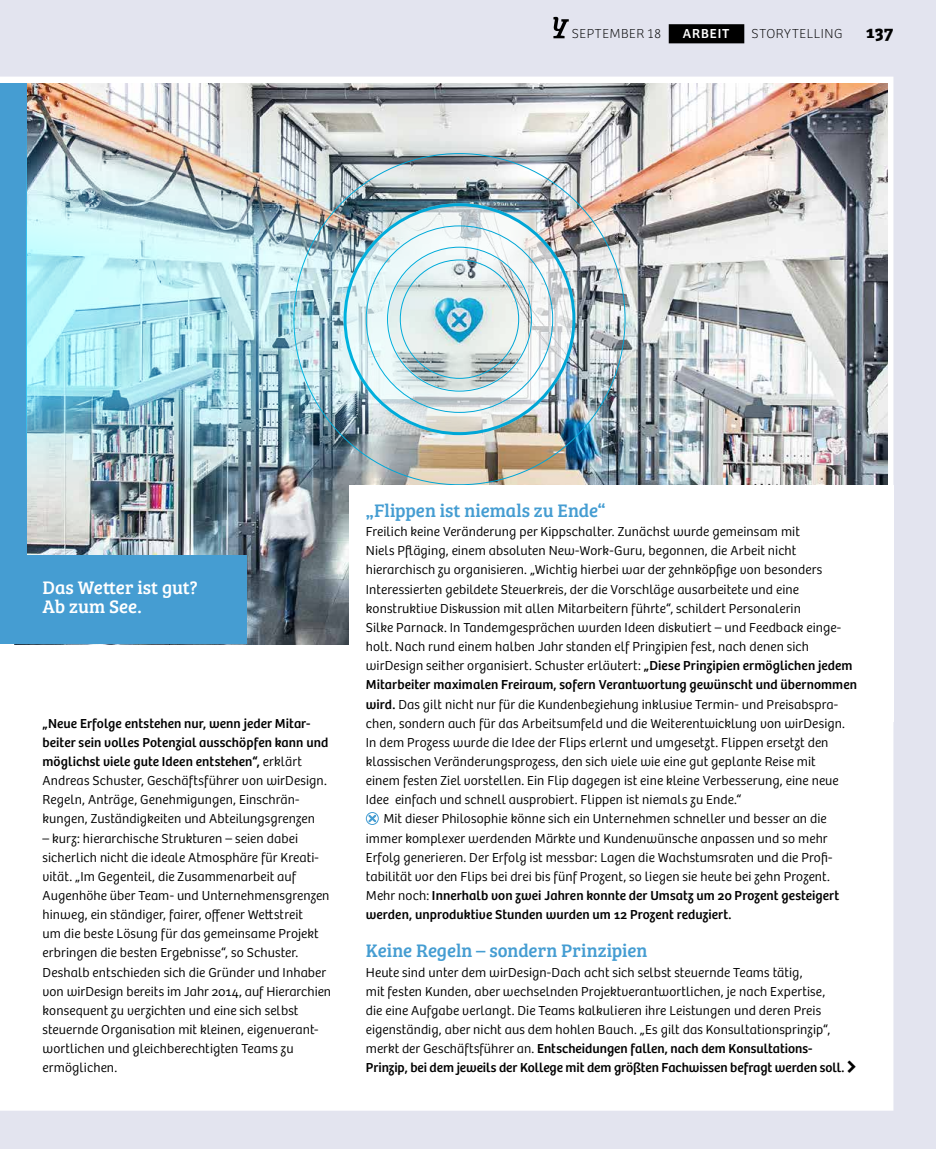
<style>
.page{position:relative;width:936px;height:1149px;background:#fff}
.page>*{position:absolute;margin:0;border:0;box-sizing:border-box;transform-origin:0 0}
.t1{font:18.75px "Bree Serif";color:#459dd2}
.t2{font:18.75px/19.2px "Bree Serif";color:#fff}
.t3{font:700 18px "Bree Serif";color:#000}
.t4{font:300 13.5px/19.2px "Bree";letter-spacing:.005em;color:#000}
.t5{font:13.5px "Bree";letter-spacing:.005em;color:#000}
.t6{font:100 13.5px "Bree";color:#000}
.t7{font:13.5px "Bree";color:#fff}
.s1{font-weight:100;color:#000}
.s2{font-weight:400}
.s3{font-weight:300}
</style>
<div class="page">
<div style="left:0;top:0;width:935px;height:1148px;background:#e3e4ef"></div>
<div style="left:0;top:77px;width:893px;height:1033px;background:#fff"></div>
<img style="left:26px;top:83px;width:861px;height:561px">
<div style="left:343px;top:203px;width:232px;height:232px;border:45px solid #fff;border-radius:50%"></div>
<div style="left:0;top:555px;width:247px;height:89px;background:#459dd2"></div>
<div style="left:0;top:83px;width:26px;height:478px;background:#459dd2"></div>
<img style="left:26px;top:83px;width:527px;height:459px">
<div style="left:349px;top:485px;width:544px;height:236px;background:#fff"></div>
<div style="left:0;top:1040px;width:13px;height:67px;background:#fff"></div>
<div style="left:366px;top:811px;width:13px;height:13px;border:1px solid #459dd2;border-radius:50%"></div>
<svg style="left:366px;top:812px;width:12px;height:12px"></svg>
<div style="left:668px;top:24px;width:76px;height:19px;background:#000"></div>
<svg style="left:553px;top:17px;width:15px;height:21px"></svg>
<svg style="left:847px;top:1060px;width:8px;height:12px"></svg>
<p class="t6" style="left:570px;top:26px;width:9px">SEPTEMBER</p>
<p class="t7" style="left:648px;top:26px;width:80px"><span class="s1">18</span> Arbeit</p>
<p class="t6" style="left:744px;top:26px;width:40px">STORYTELLING</p>
<h2 class="t3" style="left:865px;top:18px;width:29px">137</h2>
<h1 class="t2" style="left:43px;top:576px;width:157px">Das Wetter ist gut?<br>Ab zum See.</h1>
<p class="t4" style="left:43px;top:713px;width:287px"><span class="s2">„Neue Erfolge entstehen nur, wenn jeder Mitar&shy;beiter sein volles Potenzial ausschöpfen kann und möglichst viele gute Ideen entstehen“,</span> erklärt Andreas Schuster, Geschäftsführer von wirDesign.<br>Regeln, Anträge, Genehmigungen, Einschrän&shy;kungen, Zuständigkeiten und Abteilungsgrenzen</p>
<p class="t4" style="left:43px;top:828px;width:290px">– kurz: hierarchische Strukturen – seien dabei sicherlich nicht die ideale Atmosphäre für Kreati&shy;vität. „Im Gegenteil, die Zusammenarbeit auf Augenhöhe über Team- und Unternehmensgrenzen hinweg, ein ständiger, fairer, offener Wettstreit<br>um die beste Lösung für das gemeinsame Projekt erbringen die besten Ergebnisse“, so Schuster.<br>Deshalb entschieden sich die Gründer und Inhaber von wirDesign bereits im Jahr 2014, auf Hierarchien konsequent zu verzichten und eine sich selbst steuernde Organisation mit kleinen, eigenverant&shy;wortlichen und gleichberechtigten Teams zu ermöglichen.</p>
<h1 class="t1" style="left:366px;top:496px;width:241px">„Flippen ist niemals zu Ende“</h1>
<p class="t4" style="left:366px;top:522px;width:435px">Freilich keine Veränderung per Kippschalter. Zunächst wurde gemeinsam mit</p>
<p class="t4" style="left:366px;top:541px;width:432px">Niels Pfläging, einem absoluten New-Work-Guru, begonnen, die Arbeit nicht</p>
<p class="t4" style="left:366px;top:560px;width:458px">hierarchisch zu organisieren. „Wichtig hierbei war der zehnköpfige von besonders</p>
<p class="t4" style="left:366px;top:579px;width:434px">Interessierten gebildete Steuerkreis, der die Vorschläge ausarbeitete und eine</p>
<p class="t4" style="left:366px;top:598px;width:436px">konstruktive Diskussion mit allen Mitarbeitern führte“, schildert Personalerin</p>
<p class="t4" style="left:366px;top:618px;width:477px">Silke Parnack. In Tandemgesprächen wurden Ideen diskutiert – und Feedback einge-</p>
<p class="t4" style="left:366px;top:637px;width:444px">holt. Nach rund einem halben Jahr standen elf Prinzipien fest, nach denen sich</p>
<p class="t4" style="left:366px;top:656px;width:488px">wirDesign seither organisiert. Schuster erläutert: <span class="s2">„Diese Prinzipien ermöglichen jedem</span></p>
<p class="t5" style="left:366px;top:676px;width:492px">Mitarbeiter maximalen Freiraum, sofern Verantwortung gewünscht und übernommen</p>
<p class="t4" style="left:366px;top:694px;width:474px"><span class="s2">wird.</span> Das gilt nicht nur für die Kundenbeziehung inklusive Termin- und Preisabspra-</p>
<p class="t4" style="left:366px;top:713px;width:480px">chen, sondern auch für das Arbeitsumfeld und die Weiterentwicklung von wirDesign.</p>
<p class="t4" style="left:366px;top:732px;width:464px">In dem Prozess wurde die Idee der Flips erlernt und umgesetzt. Flippen ersetzt den</p>
<p class="t4" style="left:366px;top:751px;width:451px">klassischen Veränderungsprozess, den sich viele wie eine gut geplante Reise mit</p>
<p class="t4" style="left:366px;top:771px;width:474px">einem festen Ziel vorstellen. Ein Flip dagegen ist eine kleine Verbesserung, eine neue</p>
<p class="t4" style="left:366px;top:790px;width:377px">Idee einfach und schnell ausprobiert. Flippen ist niemals zu Ende.“</p>
<p class="t4" style="left:383px;top:809px;width:445px">Mit dieser Philosophie könne sich ein Unternehmen schneller und besser an die</p>
<p class="t4" style="left:366px;top:828px;width:463px">immer komplexer werdenden Märkte und Kundenwünsche anpassen und so mehr</p>
<p class="t4" style="left:366px;top:847px;width:468px">Erfolg generieren. Der Erfolg ist messbar: Lagen die Wachstumsraten und die Profi-</p>
<p class="t4" style="left:366px;top:866px;width:465px">tabilität vor den Flips bei drei bis fünf Prozent, so liegen sie heute bei zehn Prozent.</p>
<p class="t5" style="left:366px;top:887px;width:475px"><span class="s3">Mehr noch:</span> Innerhalb von zwei Jahren konnte der Umsatz um 20 Prozent gesteigert</p>
<p class="t5" style="left:366px;top:906px;width:367px">werden, unproduktive Stunden wurden um 12 Prozent reduziert.</p>
<h1 class="t1" style="left:366px;top:936px;width:283px">Keine Regeln – sondern Prinzipien</h1>
<p class="t4" style="left:366px;top:962px;width:480px">Heute sind unter dem wirDesign-Dach acht sich selbst steuernde Teams tätig,<br>mit festen Kunden, aber wechselnden Projektverantwortlichen, je nach Expertise, die eine Aufgabe verlangt. Die Teams kalkulieren ihre Leistungen und deren Preis eigenständig, aber nicht aus dem hohlen Bauch. „Es gilt das Konsultationsprinzip“, merkt der Geschäftsführer an. <span class="s2">Entscheidungen fallen, nach dem Konsultations-Prinzip, bei dem jeweils der Kollege mit dem größten Fachwissen befragt werden soll.</span></p>
</div>
